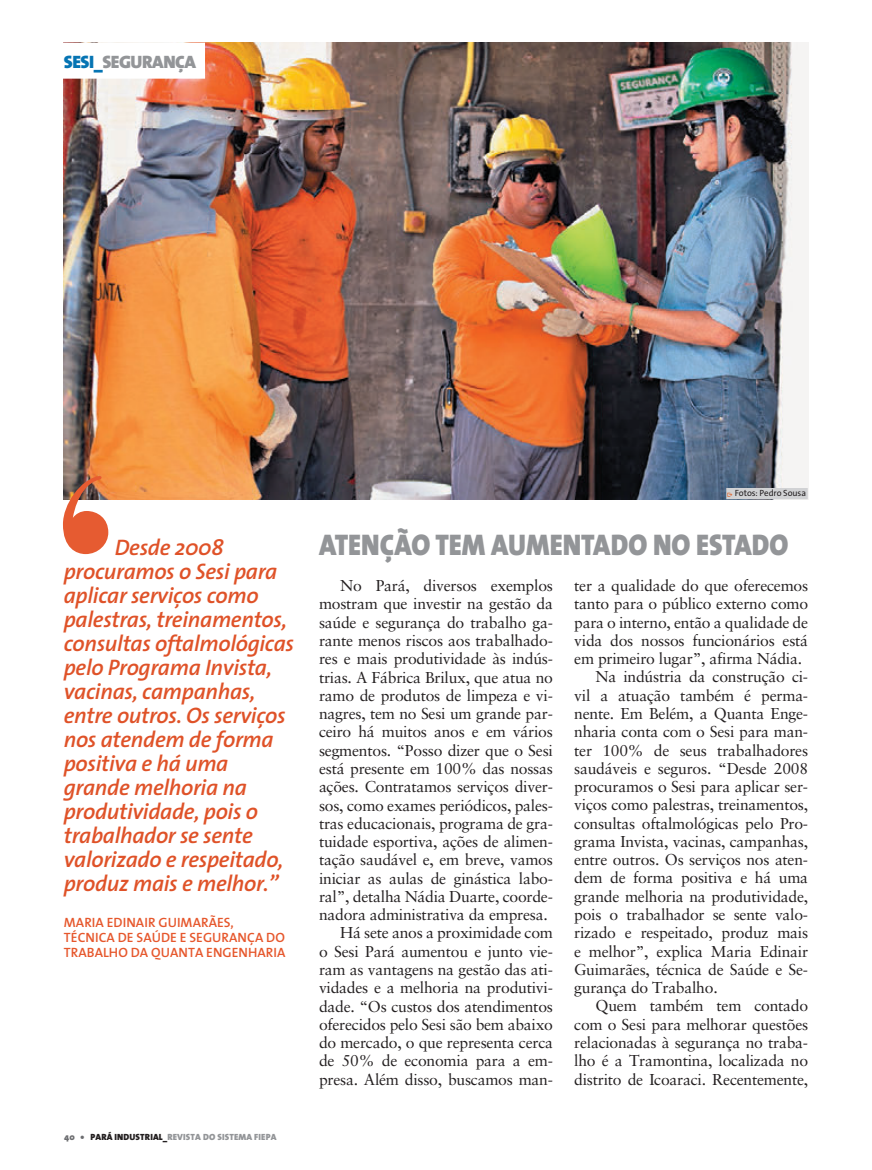
<style>
.page{position:relative;width:872px;height:1170px;background:#fff}
.page>*{position:absolute;margin:0;border:0;box-sizing:border-box;transform-origin:0 0}
.t1{font:900 30px "The Sans";letter-spacing:.005em;color:#939598;scale:.9 1}
.t2{font:italic 600 22.5px/24px "The Sans";letter-spacing:-.015em;color:#df5228}
.t3{font:900 18px "The Sans";letter-spacing:-.025em;color:#939598}
.t4{font:15.75px "Sabon LT Std";letter-spacing:-.015em;color:#231f20}
.t5{font:600 13.5px/15px "The Sans";letter-spacing:.005em;color:#e6572c}
.t6{font:900 9px "The Sans";letter-spacing:.015em;color:#939598}
.t7{font:9px "The Sans";letter-spacing:-.01em;color:#231f20}
.s1{color:#0574b3}
.s2{color:#6c6d70}
.s3{color:#231f20}
.s4{font-family:"The Sans Extra Bold Expert";font-size:4.5px;color:#de6129}
</style>
<div class="page">
<img style="left:64px;top:43px;width:744px;height:456px">
<div style="left:0;top:43px;width:205px;height:36px;background:#fff"></div>
<svg style="left:63px;top:475px;width:45px;height:79px"></svg>
<div style="left:726px;top:488px;width:81px;height:11px;background:#d1d2d4"></div>
<p class="t3" style="left:64px;top:46px;width:134px"><span class="s1">SESI_</span>SEGURANÇA</p>
<p class="t2" style="left:64px;top:534px;width:232px;text-indent:51px">Desde 2008 procuramos o Sesi para aplicar serviços como palestras, treinamentos, consultas oftalmológicas pelo Programa Invista, vacinas, campanhas, entre outros. Os serviços nos atendem de forma positiva e há uma grande melhoria na produtividade, pois o trabalhador se sente valorizado e respeitado, produz mais e melhor.”</p>
<p class="t5" style="left:64px;top:914px;width:223px">MARIA EDINAIR GUIMARÃES,<br>TÉCNICA DE SAÚDE E SEGURANÇA DO<br>TRABALHO DA QUANTA ENGENHARIA</p>
<p class="t6" style="left:64px;top:1128px;width:214px"><span class="s2">40 •</span> <span class="s3">PARÁ INDUSTRIAL_</span>REVISTA DO SISTEMA FIEPA</p>
<p class="t7" style="left:727px;top:485px;width:80px"><span class="s4">û</span> Fotos: Pedro Sousa</p>
<h1 class="t1" style="left:319px;top:519px;width:523px">ATENÇÃO TEM AUMENTADO NO ESTADO</h1>
<p class="t4" style="left:340px;top:576px;width:214px">No Pará, diversos exemplos</p>
<p class="t4" style="left:319px;top:594px;width:235px">mostram que investir na gestão da</p>
<p class="t4" style="left:319px;top:612px;width:235px">saúde e segurança do trabalho ga-</p>
<p class="t4" style="left:319px;top:631px;width:235px">rante menos riscos aos trabalhado-</p>
<p class="t4" style="left:319px;top:649px;width:235px">res e mais produtividade às indús-</p>
<p class="t4" style="left:319px;top:667px;width:235px">trias. A Fábrica Brilux, que atua no</p>
<p class="t4" style="left:319px;top:686px;width:235px">ramo de produtos de limpeza e vi-</p>
<p class="t4" style="left:319px;top:704px;width:235px">nagres, tem no Sesi um grande par-</p>
<p class="t4" style="left:319px;top:722px;width:235px">ceiro há muitos anos e em vários</p>
<p class="t4" style="left:319px;top:740px;width:235px">segmentos. “Posso dizer que o Sesi</p>
<p class="t4" style="left:319px;top:759px;width:235px">está presente em 100% das nossas</p>
<p class="t4" style="left:319px;top:777px;width:235px">ações. Contratamos serviços diver-</p>
<p class="t4" style="left:319px;top:795px;width:235px">sos, como exames periódicos, pales-</p>
<p class="t4" style="left:319px;top:813px;width:235px">tras educacionais, programa de gra-</p>
<p class="t4" style="left:319px;top:832px;width:235px">tuidade esportiva, ações de alimen-</p>
<p class="t4" style="left:319px;top:850px;width:235px">tação saudável e, em breve, vamos</p>
<p class="t4" style="left:319px;top:868px;width:235px">iniciar as aulas de ginástica labo-</p>
<p class="t4" style="left:319px;top:887px;width:235px">ral”, detalha Nádia Duarte, coorde-</p>
<p class="t4" style="left:319px;top:905px;width:230px">nadora administrativa da empresa.</p>
<p class="t4" style="left:340px;top:923px;width:214px">Há sete anos a proximidade com</p>
<p class="t4" style="left:319px;top:941px;width:235px">o Sesi Pará aumentou e junto vie-</p>
<p class="t4" style="left:319px;top:960px;width:235px">ram as vantagens na gestão das ati-</p>
<p class="t4" style="left:319px;top:978px;width:235px">vidades e a melhoria na produtivi-</p>
<p class="t4" style="left:319px;top:996px;width:235px">dade. “Os custos dos atendimentos</p>
<p class="t4" style="left:319px;top:1014px;width:235px">oferecidos pelo Sesi são bem abaixo</p>
<p class="t4" style="left:319px;top:1033px;width:235px">do mercado, o que representa cerca</p>
<p class="t4" style="left:319px;top:1051px;width:235px">de 50% de economia para a em-</p>
<p class="t4" style="left:319px;top:1069px;width:235px">presa. Além disso, buscamos man-</p>
<p class="t4" style="left:574px;top:576px;width:235px">ter a qualidade do que oferecemos</p>
<p class="t4" style="left:574px;top:594px;width:235px">tanto para o público externo como</p>
<p class="t4" style="left:574px;top:612px;width:235px">para o interno, então a qualidade de</p>
<p class="t4" style="left:574px;top:631px;width:235px">vida dos nossos funcionários está</p>
<p class="t4" style="left:574px;top:649px;width:229px">em primeiro lugar”, afirma Nádia.</p>
<p class="t4" style="left:595px;top:667px;width:214px">Na indústria da construção ci-</p>
<p class="t4" style="left:574px;top:685px;width:235px">vil a atuação também é perma-</p>
<p class="t4" style="left:574px;top:704px;width:235px">nente. Em Belém, a Quanta Enge-</p>
<p class="t4" style="left:574px;top:722px;width:235px">nharia conta com o Sesi para man-</p>
<p class="t4" style="left:574px;top:740px;width:235px">ter 100% de seus trabalhadores</p>
<p class="t4" style="left:574px;top:758px;width:235px">saudáveis e seguros. “Desde 2008</p>
<p class="t4" style="left:574px;top:777px;width:235px">procuramos o Sesi para aplicar ser-</p>
<p class="t4" style="left:574px;top:795px;width:235px">viços como palestras, treinamentos,</p>
<p class="t4" style="left:574px;top:813px;width:235px">consultas oftalmológicas pelo Pro-</p>
<p class="t4" style="left:574px;top:832px;width:235px">grama Invista, vacinas, campanhas,</p>
<p class="t4" style="left:574px;top:850px;width:235px">entre outros. Os serviços nos aten-</p>
<p class="t4" style="left:574px;top:868px;width:235px">dem de forma positiva e há uma</p>
<p class="t4" style="left:574px;top:886px;width:235px">grande melhoria na produtividade,</p>
<p class="t4" style="left:574px;top:905px;width:235px">pois o trabalhador se sente valo-</p>
<p class="t4" style="left:574px;top:923px;width:235px">rizado e respeitado, produz mais</p>
<p class="t4" style="left:574px;top:941px;width:235px">e melhor”, explica Maria Edinair</p>
<p class="t4" style="left:574px;top:959px;width:235px">Guimarães, técnica de Saúde e Se-</p>
<p class="t4" style="left:574px;top:978px;width:145px">gurança do Trabalho.</p>
<p class="t4" style="left:595px;top:996px;width:214px">Quem também tem contado</p>
<p class="t4" style="left:574px;top:1014px;width:235px">com o Sesi para melhorar questões</p>
<p class="t4" style="left:574px;top:1033px;width:235px">relacionadas à segurança no traba-</p>
<p class="t4" style="left:574px;top:1051px;width:235px">lho é a Tramontina, localizada no</p>
<p class="t4" style="left:574px;top:1069px;width:235px">distrito de Icoaraci. Recentemente,</p>
</div>
